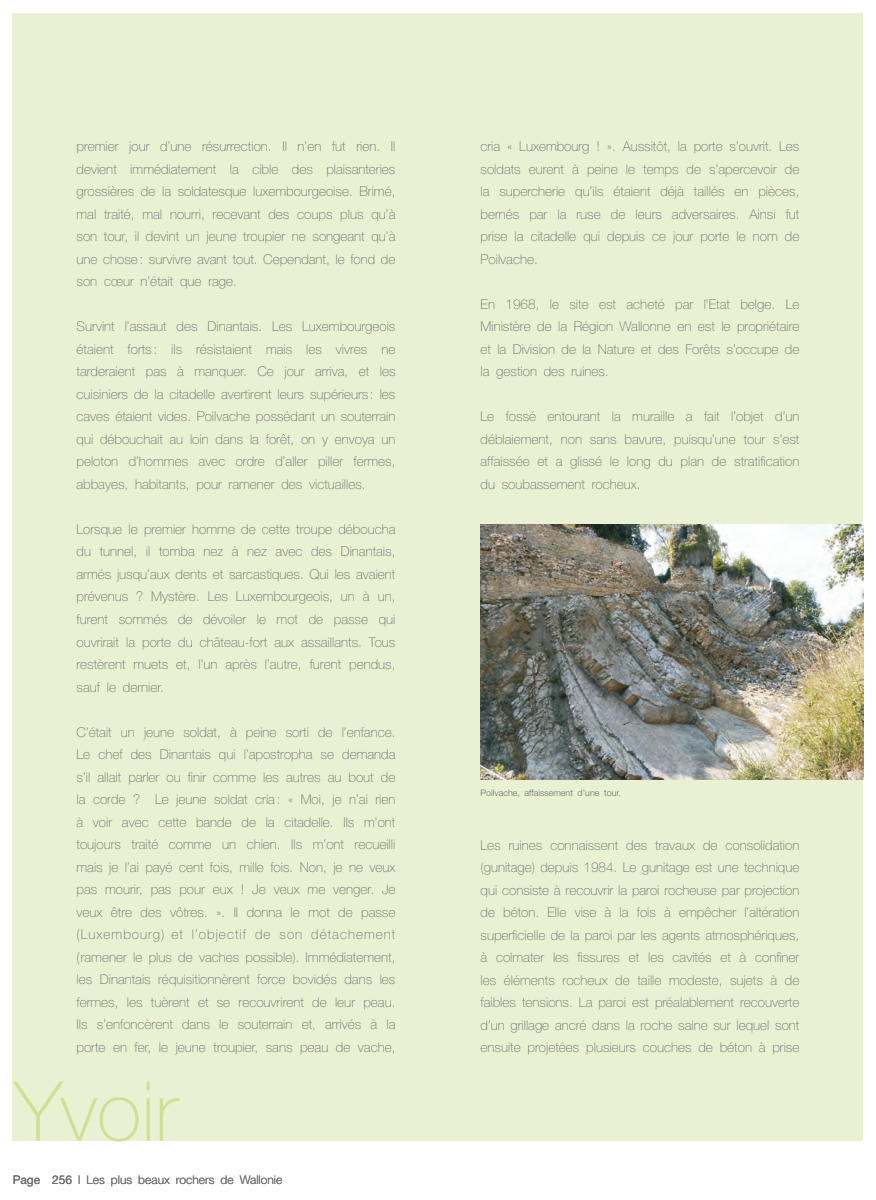
<style>
.page{position:relative;width:876px;height:1200px;background:#fff}
.page>*{position:absolute;margin:0;border:0;box-sizing:border-box;transform-origin:0 0}
.t1{font:100 82.5px "Helvetica Neue";color:#cfdf95}
.t2{font:100 13.5px/22.5px "Helvetica Neue";color:#6c6d70;text-align:justify}
.t3{font:300 12px "Helvetica Neue";color:#6c6d70}
.t4{font:300 9px "Helvetica Neue";color:#6c6d70}
.s1{font-weight:400}
</style>
<div class="page">
<div style="left:13px;top:13px;width:850px;height:1127px;background:#eaf1d2"></div>
<img style="left:480px;top:524px;width:383px;height:255px">
<p class="t2" style="left:77px;top:135px;width:320px">premier jour d’une résurrection. Il n’en fut rien. Il devient immédiatement la cible des plaisanteries grossières de la soldatesque luxembourgeoise. Brimé, mal traité, mal nourri, recevant des coups plus qu’à son tour, il devint un jeune troupier ne songeant qu’à une chose: survivre avant tout. Cependant, le fond de son cœur n’était que rage.</p>
<p class="t2" style="left:77px;top:315px;width:320px">Survint l’assaut des Dinantais. Les Luxembourgeois étaient forts : ils résistaient mais les vivres ne tarderaient pas à manquer. Ce jour arriva, et les cuisiniers de la citadelle avertirent leurs supérieurs : les caves étaient vides. Poilvache possédant un souterrain qui débouchait au loin dans la forêt, on y envoya un peloton d’hommes avec ordre d’aller piller fermes, abbayes, habitants, pour ramener des victuailles.</p>
<p class="t2" style="left:77px;top:517px;width:320px">Lorsque le premier homme de cette troupe déboucha du tunnel, il tomba nez à nez avec des Dinantais, armés jusqu’aux dents et sarcastiques. Qui les avaient prévenus ? Mystère. Les Luxembourgeois, un à un, furent sommés de dévoiler le mot de passe qui ouvrirait la porte du château-fort aux assaillants. Tous restèrent muets et, l’un après l’autre, furent pendus, sauf le dernier.</p>
<p class="t2" style="left:77px;top:720px;width:320px">C’était un jeune soldat, à peine sorti de l’enfance.<br>Le chef des Dinantais qui l’apostropha se demanda s’il allait parler ou finir comme les autres au bout de la corde ? Le jeune soldat cria : « Moi, je n’ai rien à voir avec cette bande de la citadelle. Ils m’ont toujours traité comme un chien. Ils m’ont recueilli mais je l’ai payé cent fois, mille fois. Non, je ne veux pas mourir, pas pour eux ! Je veux me venger. Je veux être des vôtres. ». Il donna le mot de passe (Luxembourg) et l’objectif de son détachement (ramener le plus de vaches possible). Immédiatement, les Dinantais réquisitionnèrent force bovidés dans les fermes, les tuèrent et se recouvrirent de leur peau.<br>Ils s’enfoncèrent dans le souterrain et, arrivés à la porte en fer, le jeune troupier, sans peau de vache,</p>
<h1 class="t1" style="left:14px;top:1063px;width:165px">Yvoir</h1>
<p class="t3" style="left:13px;top:1171px;width:271px"><span class="s1">Page 256</span> l Les plus beaux rochers de Wallonie</p>
<p class="t2" style="left:480px;top:135px;width:320px">cria « Luxembourg ! ». Aussitôt, la porte s’ouvrit. Les soldats eurent à peine le temps de s’apercevoir de la supercherie qu’ils étaient déjà taillés en pièces, bernés par la ruse de leurs adversaires. Ainsi fut prise la citadelle qui depuis ce jour porte le nom de Poilvache.</p>
<p class="t2" style="left:480px;top:292px;width:320px">En 1968, le site est acheté par l’Etat belge. Le Ministère de la Région Wallonne en est le propriétaire et la Division de la Nature et des Forêts s’occupe de la gestion des ruines.</p>
<p class="t2" style="left:480px;top:405px;width:320px">Le fossé entourant la muraille a fait l’objet d’un déblaiement, non sans bavure, puisqu’une tour s’est affaissée et a glissé le long du plan de stratification du soubassement rocheux.</p>
<p class="t4" style="left:480px;top:787px;width:142px">Poilvache, affaissement d’une tour.</p>
<p class="t2" style="left:480px;top:833px;width:320px">Les ruines connaissent des travaux de consolidation (gunitage) depuis 1984. Le gunitage est une technique qui consiste à recouvrir la paroi rocheuse par projection de béton. Elle vise à la fois à empêcher l’altération superficielle de la paroi par les agents atmosphériques, à colmater les fissures et les cavités et à confiner les éléments rocheux de taille modeste, sujets à de faibles tensions. La paroi est préalablement recouverte d’un grillage ancré dans la roche saine sur lequel sont ensuite projetées plusieurs couches de béton à prise</p>
</div>
